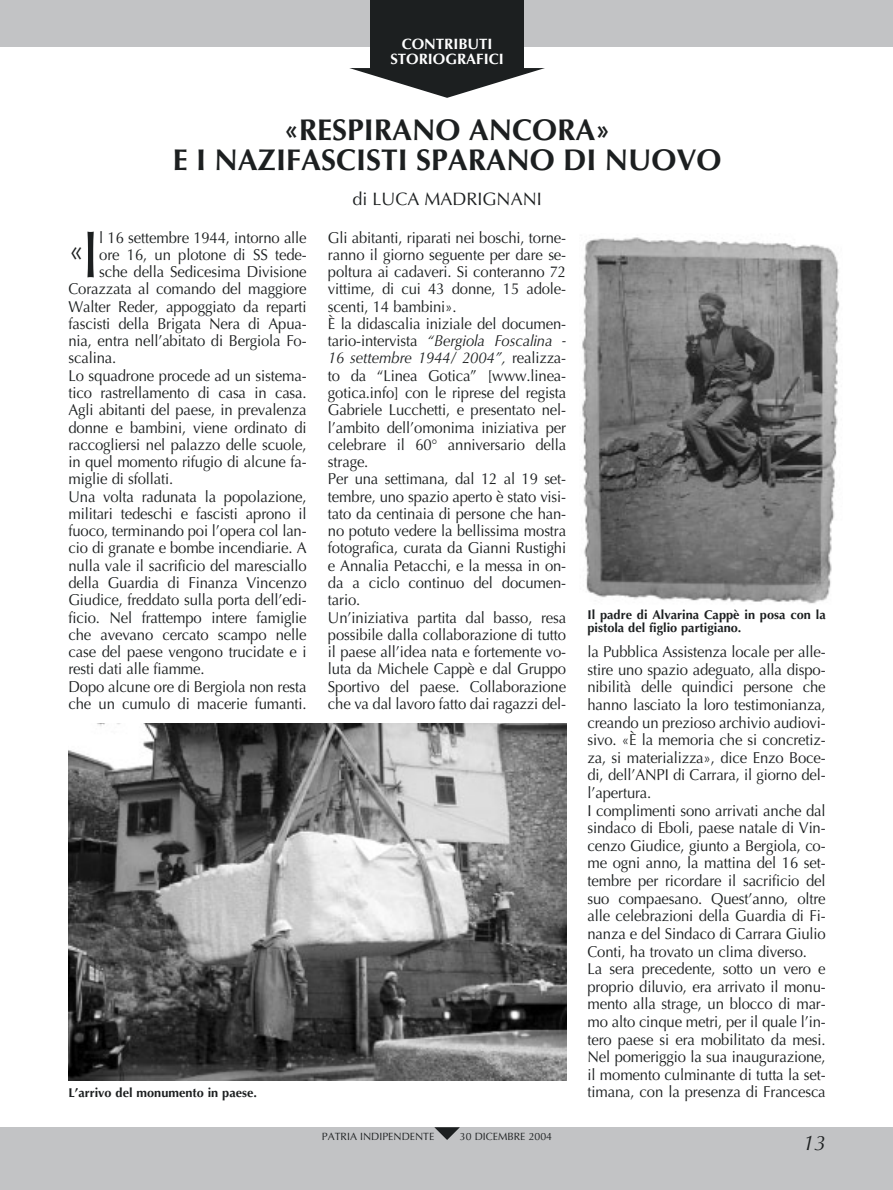
<style>
.page{position:relative;width:893px;height:1190px;background:#fff}
.page>*{position:absolute;margin:0;border:0;box-sizing:border-box;transform-origin:0 0}
.t1{font:33.15px "Optima";color:#1c1f20;scale:.96 1}
.t2{font:700 30px/30.6px "Optima";color:#1c1f20;text-align:center}
.t3{font:italic 21px "Optima";color:#1c1f20}
.t4{font:18px "Optima";color:#1c1f20}
.t5{font:15.75px/17.2px "Optima";letter-spacing:-.01em;color:#1c1f20;scale:.94 1}
.t6{font:700 15px/15.3px "Optima";color:#fff;text-align:center}
.t7{font:700 12.75px/13px "Optima";color:#1c1f20}
.t8{font:10.5px "Optima";color:#1c1f20}
.s1{font-size:66.45px}
.s2{font-style:italic}
</style>
<div class="page">
<div style="left:0;top:1127px;width:892px;height:62px;background:#c2c3c5"></div>
<div style="left:0;top:0;width:892px;height:47px;background:#c2c3c5"></div>
<div style="left:370px;top:0;width:153px;height:68px;background:#1c1f20"></div>
<svg style="left:349px;top:68px;width:196px;height:30px"></svg>
<svg style="left:434px;top:1127px;width:26px;height:13px"></svg>
<img style="left:68px;top:723px;width:498px;height:357px">
<img style="left:582px;top:237px;width:258px;height:367px">
<p class="t6" style="left:390px;top:37px;width:115px">CONTRIBUTI<br>STORIOGRAFICI</p>
<h2 class="t2" style="left:173px;top:117px;width:550px">«RESPIRANO ANCORA»<br>E I NAZIFASCISTI SPARANO DI NUOVO</h2>
<p class="t4" style="left:352px;top:192px;width:191px">di LUCA MADRIGNANI</p>
<h1 class="t1" style="left:68px;top:236px;width:34px">«<span class="s1">I</span></h1>
<p class="t5" style="left:99px;top:230px;width:222px">l 16 settembre 1944, intorno alle</p>
<p class="t5" style="left:99px;top:247px;width:222px">ore 16, un plotone di SS tede-</p>
<p class="t5" style="left:99px;top:265px;width:222px">sche della Sedicesima Divisione</p>
<p class="t5" style="left:68px;top:282px;width:255px">Corazzata al comando del maggiore</p>
<p class="t5" style="left:68px;top:299px;width:255px">Walter Reder, appoggiato da reparti</p>
<p class="t5" style="left:68px;top:316px;width:255px">fascisti della Brigata Nera di Apua-</p>
<p class="t5" style="left:68px;top:334px;width:255px">nia, entra nell’abitato di Bergiola Fo-</p>
<p class="t5" style="left:68px;top:351px;width:52px">scalina.</p>
<p class="t5" style="left:68px;top:368px;width:255px">Lo squadrone procede ad un sistema-</p>
<p class="t5" style="left:68px;top:385px;width:255px">tico rastrellamento di casa in casa.</p>
<p class="t5" style="left:68px;top:403px;width:255px">Agli abitanti del paese, in prevalenza</p>
<p class="t5" style="left:68px;top:420px;width:255px">donne e bambini, viene ordinato di</p>
<p class="t5" style="left:68px;top:437px;width:255px">raccogliersi nel palazzo delle scuole,</p>
<p class="t5" style="left:68px;top:454px;width:255px">in quel momento rifugio di alcune fa-</p>
<p class="t5" style="left:68px;top:472px;width:113px">miglie di sfollati.</p>
<p class="t5" style="left:68px;top:489px;width:255px">Una volta radunata la popolazione,</p>
<p class="t5" style="left:68px;top:506px;width:255px">militari tedeschi e fascisti aprono il</p>
<p class="t5" style="left:68px;top:524px;width:255px">fuoco, terminando poi l’opera col lan-</p>
<p class="t5" style="left:68px;top:541px;width:255px">cio di granate e bombe incendiarie. A</p>
<p class="t5" style="left:68px;top:558px;width:255px">nulla vale il sacrificio del maresciallo</p>
<p class="t5" style="left:68px;top:575px;width:255px">della Guardia di Finanza Vincenzo</p>
<p class="t5" style="left:68px;top:593px;width:255px">Giudice, freddato sulla porta dell’edi-</p>
<p class="t5" style="left:68px;top:610px;width:255px">ficio. Nel frattempo intere famiglie</p>
<p class="t5" style="left:68px;top:627px;width:255px">che avevano cercato scampo nelle</p>
<p class="t5" style="left:68px;top:644px;width:255px">case del paese vengono trucidate e i</p>
<p class="t5" style="left:68px;top:662px;width:146px">resti dati alle fiamme.</p>
<p class="t5" style="left:68px;top:679px;width:255px">Dopo alcune ore di Bergiola non resta</p>
<p class="t5" style="left:68px;top:696px;width:255px">che un cumulo di macerie fumanti.</p>
<p class="t5" style="left:328px;top:230px;width:255px">Gli abitanti, riparati nei boschi, torne&shy;ranno il giorno seguente per dare se&shy;poltura ai cadaveri. Si conteranno 72 vittime, di cui 43 donne, 15 adole&shy;scenti, 14 bambini».<br>È la didascalia iniziale del documen&shy;tario-intervista <span class="s2">“Bergiola Foscalina - 16 settembre 1944/ 2004”,</span> realizza&shy;to da “Linea Gotica” [www.linea&shy;gotica.info] con le riprese del regista Gabriele Lucchetti, e presentato nel&shy;l’ambito dell’omonima iniziativa per celebrare il 60° anniversario della strage.<br>Per una settimana, dal 12 al 19 set&shy;tembre, uno spazio aperto è stato visi&shy;tato da centinaia di persone che han&shy;no potuto vedere la bellissima mostra fotografica, curata da Gianni Rustighi e Annalia Petacchi, e la messa in on&shy;da a ciclo continuo del documen&shy;tario.<br>Un’iniziativa partita dal basso, resa possibile dalla collaborazione di tutto il paese all’idea nata e fortemente vo&shy;luta da Michele Cappè e dal Gruppo Sportivo del paese. Collaborazione che va dal lavoro fatto dai ragazzi del-</p>
<p class="t7" style="left:68px;top:1087px;width:190px">L’arrivo del monumento in paese.</p>
<p class="t8" style="left:322px;top:1132px;width:114px">PATRIA INDIPENDENTE</p>
<p class="t8" style="left:460px;top:1132px;width:94px">30 DICEMBRE 2004</p>
<p class="t7" style="left:587px;top:609px;width:240px">Il padre di Alvarina Cappè in posa con la pistola del figlio partigiano.</p>
<p class="t5" style="left:587px;top:644px;width:255px">la Pubblica Assistenza locale per alle&shy;stire uno spazio adeguato, alla dispo&shy;nibilità delle quindici persone che hanno lasciato la loro testimonianza, creando un prezioso archivio audiovi&shy;sivo. «È la memoria che si concretiz&shy;za, si materializza», dice Enzo Boce&shy;di, dell’ANPI di Carrara, il giorno del&shy;l’apertura.<br>I complimenti sono arrivati anche dal sindaco di Eboli, paese natale di Vin&shy;cenzo Giudice, giunto a Bergiola, co&shy;me ogni anno, la mattina del 16 set&shy;tembre per ricordare il sacrificio del suo compaesano. Quest’anno, oltre alle celebrazioni della Guardia di Fi&shy;nanza e del Sindaco di Carrara Giulio Conti, ha trovato un clima diverso.<br>La sera precedente, sotto un vero e proprio diluvio, era arrivato il monu&shy;mento alla strage, un blocco di mar&shy;mo alto cinque metri, per il quale l’in&shy;tero paese si era mobilitato da mesi.<br>Nel pomeriggio la sua inaugurazione, il momento culminante di tutta la set&shy;timana, con la presenza di Francesca</p>
<h3 class="t3" style="left:802px;top:1134px;width:25px">13</h3>
</div>
